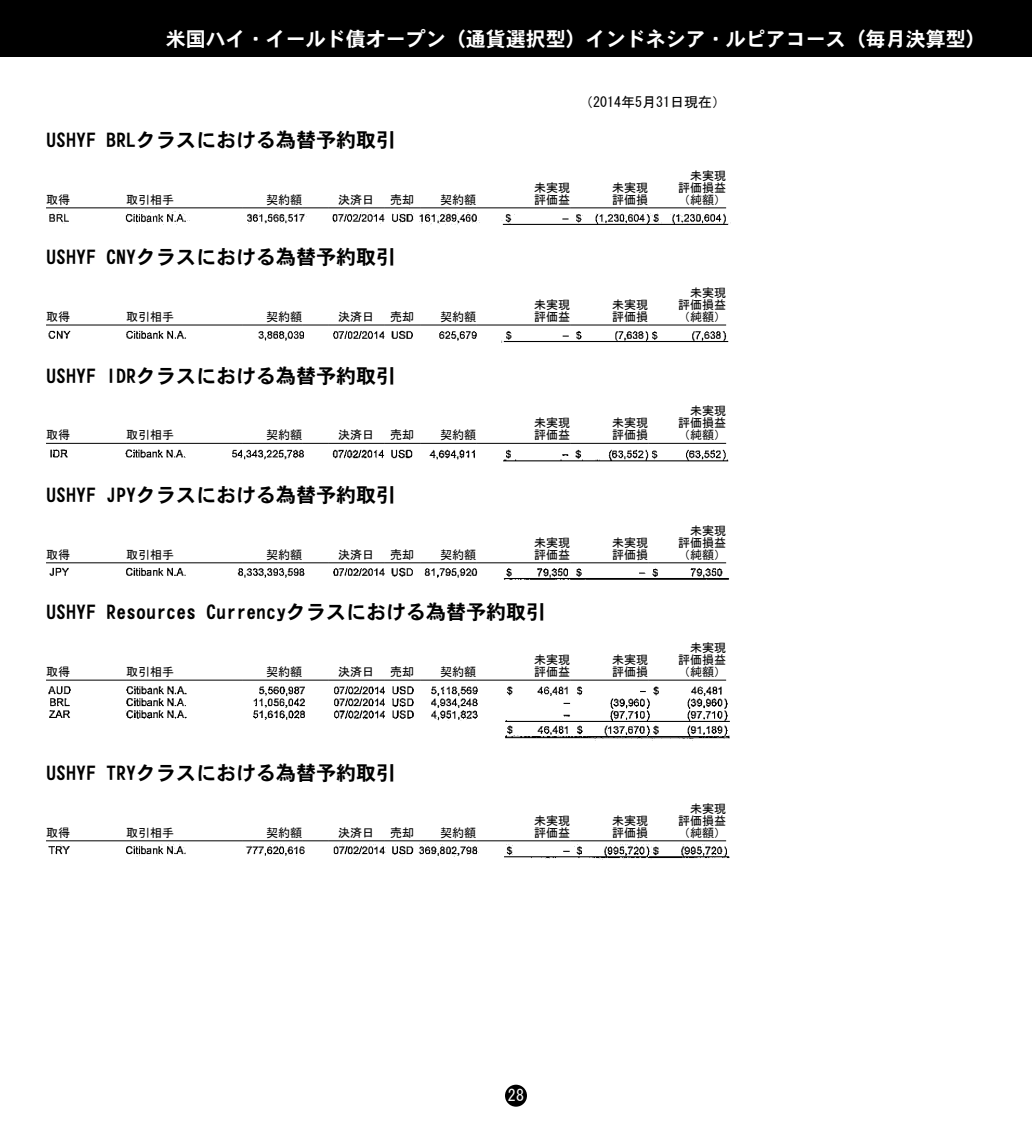
<style>
.page{position:relative;width:1032px;height:1134px;background:#fff}
.page>*{position:absolute;margin:0;border:0;box-sizing:border-box;transform-origin:0 0}
.t1{font:20px "DFHS Gothic W7 WIN RKSJ H";color:#000}
.t2{font:20px "DFHS Gothic W7 WIN RKSJ H";color:#fff}
.t3{font:16px "MS Gothic";color:#fff}
.t4{font:14px "MS Gothic";color:#000}
.t5{font:12px/12px "MS Gothic";color:#000}
</style>
<div class="page">
<div style="left:505px;top:1085px;width:22px;height:22px;background:#000;border-radius:50%"></div>
<div style="left:0;top:0;width:1032px;height:57px;background:#000"></div>
<img style="left:48px;top:330px;width:681px;height:12px">
<img style="left:50px;top:449px;width:679px;height:13px">
<img style="left:49px;top:567px;width:681px;height:13px">
<img style="left:48px;top:686px;width:682px;height:55px">
<img style="left:48px;top:844px;width:682px;height:16px">
<hr style="left:46px;top:207px;width:80px;height:1px;background:#000">
<hr style="left:126px;top:207px;width:116px;height:1px;background:#000">
<hr style="left:242px;top:207px;width:60px;height:1px;background:#000">
<svg style="left:302px;top:207px;width:26px;height:1px"></svg>
<hr style="left:328px;top:207px;width:56px;height:1px;background:#000">
<hr style="left:384px;top:207px;width:36px;height:1px;background:#000">
<hr style="left:420px;top:207px;width:56px;height:1px;background:#000">
<hr style="left:476px;top:207px;width:94px;height:1px;background:#000">
<hr style="left:570px;top:207px;width:78px;height:1px;background:#000">
<hr style="left:648px;top:207px;width:78px;height:1px;background:#000">
<hr style="left:46px;top:324px;width:80px;height:1px;background:#000">
<hr style="left:126px;top:324px;width:116px;height:1px;background:#000">
<hr style="left:242px;top:324px;width:60px;height:1px;background:#000">
<svg style="left:302px;top:324px;width:26px;height:1px"></svg>
<hr style="left:328px;top:324px;width:56px;height:1px;background:#000">
<hr style="left:384px;top:324px;width:36px;height:1px;background:#000">
<hr style="left:420px;top:324px;width:56px;height:1px;background:#000">
<hr style="left:476px;top:324px;width:94px;height:1px;background:#000">
<hr style="left:570px;top:324px;width:78px;height:1px;background:#000">
<hr style="left:648px;top:324px;width:78px;height:1px;background:#000">
<hr style="left:46px;top:443px;width:80px;height:1px;background:#000">
<hr style="left:126px;top:443px;width:116px;height:1px;background:#000">
<hr style="left:242px;top:443px;width:60px;height:1px;background:#000">
<svg style="left:302px;top:443px;width:26px;height:1px"></svg>
<hr style="left:328px;top:443px;width:56px;height:1px;background:#000">
<hr style="left:384px;top:443px;width:36px;height:1px;background:#000">
<hr style="left:420px;top:443px;width:56px;height:1px;background:#000">
<hr style="left:476px;top:443px;width:94px;height:1px;background:#000">
<hr style="left:570px;top:443px;width:78px;height:1px;background:#000">
<hr style="left:648px;top:443px;width:78px;height:1px;background:#000">
<hr style="left:46px;top:562px;width:80px;height:1px;background:#000">
<hr style="left:126px;top:562px;width:116px;height:1px;background:#000">
<hr style="left:242px;top:562px;width:60px;height:1px;background:#000">
<svg style="left:302px;top:562px;width:26px;height:1px"></svg>
<hr style="left:328px;top:562px;width:56px;height:1px;background:#000">
<hr style="left:384px;top:562px;width:36px;height:1px;background:#000">
<hr style="left:420px;top:562px;width:56px;height:1px;background:#000">
<hr style="left:476px;top:562px;width:94px;height:1px;background:#000">
<hr style="left:570px;top:562px;width:78px;height:1px;background:#000">
<hr style="left:648px;top:562px;width:78px;height:1px;background:#000">
<hr style="left:46px;top:680px;width:80px;height:1px;background:#000">
<hr style="left:126px;top:680px;width:116px;height:1px;background:#000">
<hr style="left:242px;top:680px;width:60px;height:1px;background:#000">
<svg style="left:302px;top:680px;width:26px;height:1px"></svg>
<hr style="left:328px;top:680px;width:56px;height:1px;background:#000">
<hr style="left:384px;top:680px;width:36px;height:1px;background:#000">
<hr style="left:420px;top:680px;width:56px;height:1px;background:#000">
<hr style="left:476px;top:680px;width:94px;height:1px;background:#000">
<hr style="left:570px;top:680px;width:78px;height:1px;background:#000">
<hr style="left:648px;top:680px;width:78px;height:1px;background:#000">
<hr style="left:46px;top:840px;width:80px;height:1px;background:#000">
<hr style="left:126px;top:840px;width:116px;height:1px;background:#000">
<hr style="left:242px;top:840px;width:60px;height:1px;background:#000">
<svg style="left:302px;top:840px;width:26px;height:1px"></svg>
<hr style="left:328px;top:840px;width:56px;height:1px;background:#000">
<hr style="left:384px;top:840px;width:36px;height:1px;background:#000">
<hr style="left:420px;top:840px;width:56px;height:1px;background:#000">
<hr style="left:476px;top:840px;width:94px;height:1px;background:#000">
<hr style="left:570px;top:840px;width:78px;height:1px;background:#000">
<hr style="left:648px;top:840px;width:78px;height:1px;background:#000">
<img style="left:49px;top:209px;width:682px;height:16px">
<h1 class="t2" style="left:166px;top:29px;width:822px">米国ハイ・イールド債オープン（通貨選択型）インドネシア・ルピアコース（毎月決算型）</h1>
<h1 class="t1" style="left:46px;top:130px;width:351px">USHYF BRLクラスにおける為替予約取引</h1>
<p class="t4" style="left:579px;top:95px;width:148px">（2014年5月31日現在）</p>
<p class="t5" style="left:46px;top:194px;width:25px">取得</p>
<p class="t5" style="left:126px;top:194px;width:49px">取引相手</p>
<p class="t5" style="left:266px;top:194px;width:37px">契約額</p>
<p class="t5" style="left:338px;top:194px;width:37px">決済日</p>
<p class="t5" style="left:390px;top:194px;width:25px">売却</p>
<p class="t5" style="left:440px;top:194px;width:37px">契約額</p>
<p class="t5" style="left:534px;top:182px;width:37px">未実現評価益</p>
<p class="t5" style="left:612px;top:182px;width:37px">未実現評価損</p>
<h1 class="t1" style="left:46px;top:247px;width:351px">USHYF CNYクラスにおける為替予約取引</h1>
<p class="t5" style="left:46px;top:311px;width:25px">取得</p>
<p class="t5" style="left:126px;top:311px;width:49px">取引相手</p>
<p class="t5" style="left:266px;top:311px;width:37px">契約額</p>
<p class="t5" style="left:338px;top:311px;width:37px">決済日</p>
<p class="t5" style="left:390px;top:311px;width:25px">売却</p>
<p class="t5" style="left:440px;top:311px;width:37px">契約額</p>
<p class="t5" style="left:534px;top:299px;width:37px">未実現評価益</p>
<p class="t5" style="left:612px;top:299px;width:37px">未実現評価損</p>
<h1 class="t1" style="left:46px;top:365px;width:351px">USHYF IDRクラスにおける為替予約取引</h1>
<p class="t5" style="left:46px;top:429px;width:25px">取得</p>
<p class="t5" style="left:126px;top:429px;width:49px">取引相手</p>
<p class="t5" style="left:266px;top:429px;width:37px">契約額</p>
<p class="t5" style="left:338px;top:429px;width:37px">決済日</p>
<p class="t5" style="left:390px;top:429px;width:25px">売却</p>
<p class="t5" style="left:440px;top:429px;width:37px">契約額</p>
<p class="t5" style="left:534px;top:417px;width:37px">未実現評価益</p>
<p class="t5" style="left:612px;top:417px;width:37px">未実現評価損</p>
<h1 class="t1" style="left:46px;top:485px;width:351px">USHYF JPYクラスにおける為替予約取引</h1>
<p class="t5" style="left:46px;top:548px;width:25px">取得</p>
<p class="t5" style="left:126px;top:548px;width:49px">取引相手</p>
<p class="t5" style="left:266px;top:548px;width:37px">契約額</p>
<p class="t5" style="left:338px;top:548px;width:37px">決済日</p>
<p class="t5" style="left:390px;top:548px;width:25px">売却</p>
<p class="t5" style="left:440px;top:548px;width:37px">契約額</p>
<p class="t5" style="left:534px;top:536px;width:37px">未実現評価益</p>
<p class="t5" style="left:612px;top:536px;width:37px">未実現評価損</p>
<h1 class="t1" style="left:46px;top:602px;width:502px">USHYF Resources Currencyクラスにおける為替予約取引</h1>
<p class="t5" style="left:46px;top:666px;width:25px">取得</p>
<p class="t5" style="left:126px;top:666px;width:49px">取引相手</p>
<p class="t5" style="left:266px;top:666px;width:37px">契約額</p>
<p class="t5" style="left:338px;top:666px;width:37px">決済日</p>
<p class="t5" style="left:390px;top:666px;width:25px">売却</p>
<p class="t5" style="left:440px;top:666px;width:37px">契約額</p>
<p class="t5" style="left:534px;top:654px;width:37px">未実現評価益</p>
<p class="t5" style="left:612px;top:654px;width:37px">未実現評価損</p>
<p class="t5" style="left:678px;top:170px;width:49px;text-align:justify;text-indent:12px">未実現評価損益（純額）</p>
<p class="t5" style="left:678px;top:287px;width:49px;text-align:justify;text-indent:12px">未実現評価損益（純額）</p>
<p class="t5" style="left:678px;top:405px;width:49px;text-align:justify;text-indent:12px">未実現評価損益（純額）</p>
<p class="t5" style="left:678px;top:524px;width:49px;text-align:justify;text-indent:12px">未実現評価損益（純額）</p>
<p class="t5" style="left:678px;top:642px;width:49px;text-align:justify;text-indent:12px">未実現評価損益（純額）</p>
<h1 class="t1" style="left:46px;top:763px;width:351px">USHYF TRYクラスにおける為替予約取引</h1>
<p class="t5" style="left:46px;top:826px;width:25px">取得</p>
<p class="t5" style="left:126px;top:826px;width:49px">取引相手</p>
<p class="t5" style="left:266px;top:826px;width:37px">契約額</p>
<p class="t5" style="left:338px;top:826px;width:37px">決済日</p>
<p class="t5" style="left:390px;top:826px;width:25px">売却</p>
<p class="t5" style="left:440px;top:826px;width:37px">契約額</p>
<p class="t5" style="left:534px;top:814px;width:37px">未実現評価益</p>
<p class="t5" style="left:612px;top:814px;width:37px">未実現評価損</p>
<p class="t5" style="left:678px;top:802px;width:49px;text-align:justify;text-indent:12px">未実現評価損益（純額）</p>
<h2 class="t3" style="left:508px;top:1088px;width:17px">28</h2>
</div>
